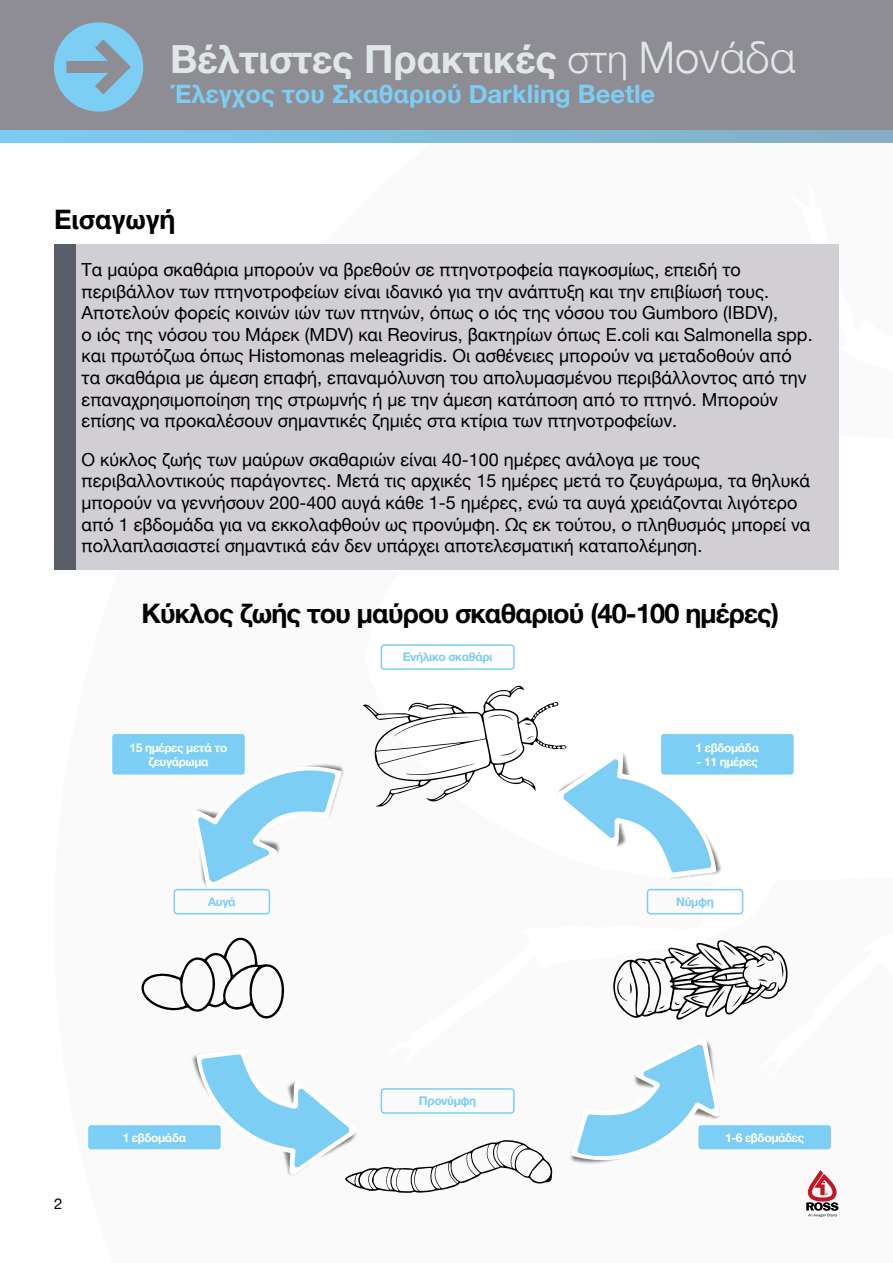
<style>
.page{position:relative;width:893px;height:1263px;background:#fff}
.page>*{position:absolute;margin:0;border:0;box-sizing:border-box;transform-origin:0 0}
.t1{font:700 39px "Helvetica Neue";color:#e1e7e7}
.t2{font:700 27px "Helvetica Neue";letter-spacing:-.03em;color:#000}
.t3{font:700 27px "Helvetica Neue";color:#000}
.t4{font:700 25.5px "Helvetica Neue";color:#7ccef5}
.t5{font:18px/21.6px "Helvetica Neue";color:#000}
.t6{font:15px "Helvetica Neue";color:#000}
.t7{font:700 12px/14.4px "Helvetica Neue";letter-spacing:-.03em;color:#fff;text-align:center}
.t8{font:700 12px "Helvetica Neue";letter-spacing:-.03em;color:#7ccef5}
.s1{font-weight:300}
.s2{font-weight:300;font-size:43.5px}
</style>
<div class="page">
<svg style="left:806px;top:1170px;width:32px;height:47px"></svg>
<div style="left:54px;top:244px;width:785px;height:325px;background:#d1cfd3"></div>
<div style="left:54px;top:244px;width:21px;height:325px;background:#595e68"></div>
<div style="left:0;top:0;width:893px;height:143px;background:#8f8d94"></div>
<div style="left:54px;top:22px;width:89px;height:90px;background:#7ccef5;border-radius:50%"></div>
<svg style="left:95px;top:27px;width:44px;height:80px"></svg>
<div style="left:66px;top:61px;width:52px;height:12px;background:#8f8d94"></div>
<svg style="left:0;top:131px;width:893px;height:12px;background:#80bcdb"></svg>
<div style="left:381px;top:644px;width:134px;height:26px;border:2px solid #7ccef5;border-radius:3px"></div>
<div style="left:112px;top:734px;width:133px;height:40px;background:#7ccef5;border-radius:3px"></div>
<div style="left:661px;top:734px;width:133px;height:40px;background:#7ccef5;border-radius:3px"></div>
<div style="left:88px;top:1125px;width:133px;height:24px;background:#7ccef5;border-radius:3px"></div>
<div style="left:698px;top:1125px;width:133px;height:24px;background:#7ccef5;border-radius:3px"></div>
<div style="left:174px;top:889px;width:96px;height:25px;border:2px solid #7ccef5;border-radius:3px"></div>
<img style="left:646px;top:774px;width:112px;height:141px">
<svg style="left:193px;top:685px;width:523px;height:204px"></svg>
<svg style="left:613px;top:940px;width:175px;height:80px"></svg>
<svg style="left:196px;top:1040px;width:524px;height:153px"></svg>
<svg style="left:141px;top:937px;width:144px;height:82px"></svg>
<h1 class="t1" style="left:170px;top:28px;width:627px">Βέλτιστες Πρακτικές <span class="s1">στη</span> <span class="s2">Μονάδα</span></h1>
<h3 class="t4" style="left:170px;top:74px;width:487px">Έλεγχος του Σκαθαριού Darkling Beetle</h3>
<h2 class="t3" style="left:54px;top:198px;width:123px">Εισαγωγή</h2>
<p class="t5" style="left:82px;top:260px;width:732px">Τα μαύρα σκαθάρια μπορούν να βρεθούν σε πτηνοτροφεία παγκοσμίως, επειδή το περιβάλλον των πτηνοτροφείων είναι ιδανικό για την ανάπτυξη και την επιβίωσή τους.<br>Αποτελούν φορείς κοινών ιών των πτηνών, όπως ο ιός της νόσου του Gumboro (IBDV),<br>ο ιός της νόσου του Μάρεκ (MDV) και Reovirus, βακτηρίων όπως E.coli και Salmonella spp. και πρωτόζωα όπως Histomonas meleagridis. Οι ασθένειες μπορούν να μεταδοθούν από τα σκαθάρια με άμεση επαφή, επαναμόλυνση του απολυμασμένου περιβάλλοντος από την επαναχρησιμοποίηση της στρωμνής ή με την άμεση κατάποση από το πτηνό. Μπορούν επίσης να προκαλέσουν σημαντικές ζημιές στα κτίρια των πτηνοτροφείων.</p>
<p class="t5" style="left:82px;top:450px;width:730px">Ο κύκλος ζωής των μαύρων σκαθαριών είναι 40-100 ημέρες ανάλογα με τους περιβαλλοντικούς παράγοντες. Μετά τις αρχικές 15 ημέρες μετά το ζευγάρωμα, τα θηλυκά μπορούν να γεννήσουν 200-400 αυγά κάθε 1-5 ημέρες, ενώ τα αυγά χρειάζονται λιγότερο από 1 εβδομάδα για να εκκολαφθούν ως προνύμφη. Ως εκ τούτου, ο πληθυσμός μπορεί να πολλαπλασιαστεί σημαντικά εάν δεν υπάρχει αποτελεσματική καταπολέμηση.</p>
<h2 class="t2" style="left:141px;top:592px;width:639px">Κύκλος ζωής του μαύρου σκαθαριού (40-100 ημέρες)</h2>
<p class="t8" style="left:403px;top:648px;width:91px">Ενήλικο σκαθάρι</p>
<p class="t7" style="left:130px;top:741px;width:99px">15 ημέρες μετά το ζευγάρωμα</p>
<p class="t7" style="left:696px;top:741px;width:65px">1 εβδομάδα</p>
<p class="t7" style="left:697px;top:755px;width:63px">- 11 ημέρες</p>
<p class="t8" style="left:208px;top:892px;width:29px">Αυγά</p>
<p class="t8" style="left:676px;top:892px;width:39px">Νύμφη</p>
<p class="t8" style="left:419px;top:1091px;width:59px">Προνύμφη</p>
<p class="t6" style="left:54px;top:1193px;width:10px">2</p>
<p class="t7" style="left:123px;top:1130px;width:65px">1 εβδομάδα</p>
<p class="t7" style="left:725px;top:1130px;width:81px">1-6 εβδομάδες</p>
</div>
